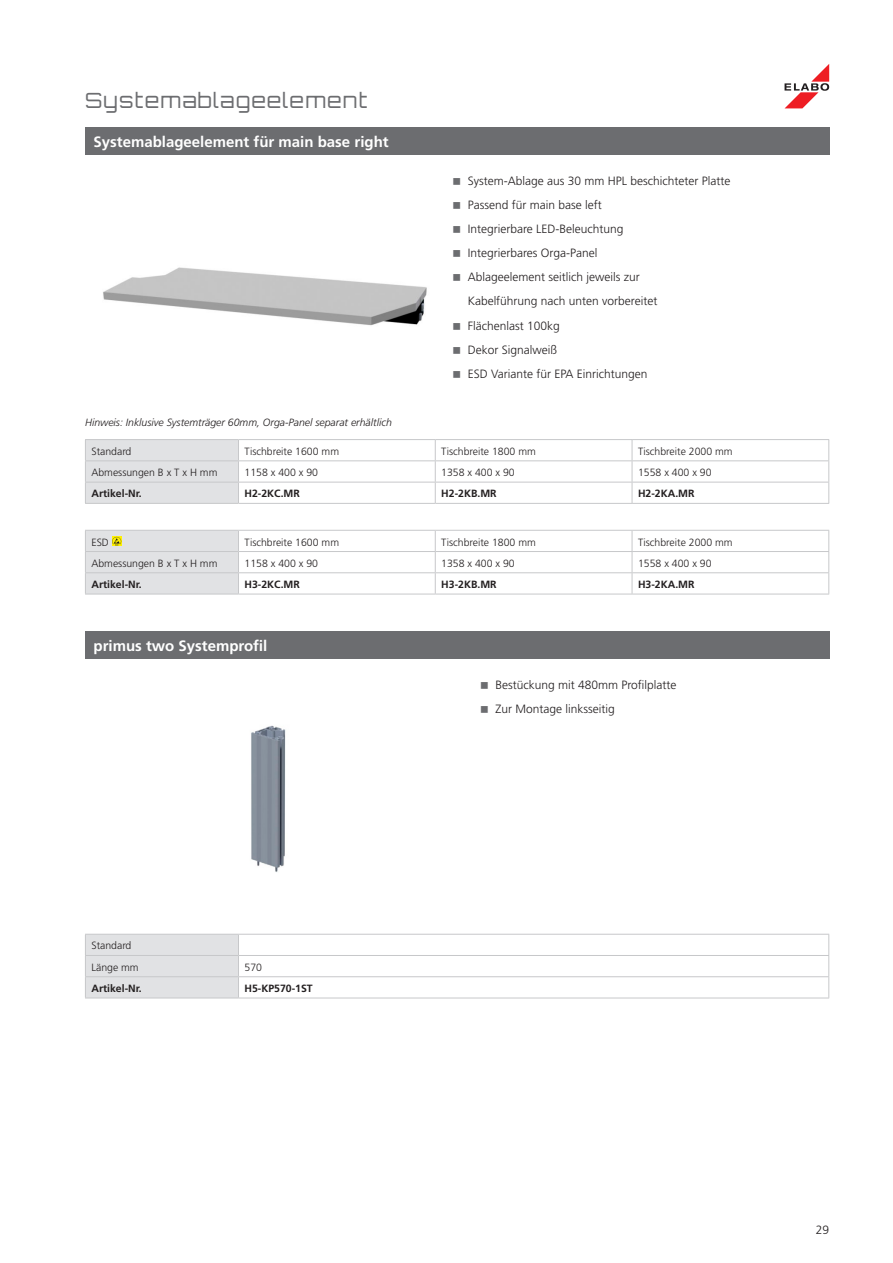
<style>
.page{position:relative;width:893px;height:1263px;background:#fff}
.page>*{position:absolute;margin:0;border:0;box-sizing:border-box;transform-origin:0 0}
.t1{font:300 21px "Orbitron CE";letter-spacing:.06em;color:#6c6d70}
.Überschrift_Balken_10pt{font:700 15px "Frutiger LT Pro";color:#fff}
.t2{font:300 12px/24px "Frutiger LT Pro";color:#231f20}
.Zelle{font:300 10.5px "Frutiger LT Pro";color:#231f20}
.Zelle-2{font:700 10.5px "Frutiger LT Pro";color:#231f20}
.Kopf{font:300 10.5px "Frutiger LT Pro";color:#231f20}
.Hinweis{font:italic 300 10.5px "Frutiger LT Pro";color:#231f20}
.Kopf-2{font:700 10.5px "Frutiger LT Pro";color:#231f20}
</style>
<div class="page">
<svg style="left:784px;top:64px;width:45px;height:44px"></svg>
<img style="left:103px;top:267px;width:324px;height:59px">
<img style="left:251px;top:725px;width:35px;height:147px">
<div style="left:85px;top:128px;width:744px;height:27px;background:#6c6d70"></div>
<hr style="left:238px;top:439px;width:197px;height:1px;background:#c7c8ca">
<hr style="left:435px;top:439px;width:197px;height:1px;background:#c7c8ca">
<hr style="left:632px;top:439px;width:197px;height:1px;background:#c7c8ca">
<hr style="left:238px;top:503px;width:197px;height:1px;background:#c7c8ca">
<hr style="left:435px;top:503px;width:197px;height:1px;background:#c7c8ca">
<hr style="left:632px;top:503px;width:197px;height:1px;background:#c7c8ca">
<hr style="left:85px;top:439px;width:153px;height:1px;background:#c7c8ca">
<svg style="left:85px;top:440px;width:744px;height:63px"></svg>
<hr style="left:85px;top:460px;width:153px;height:1px;background:#c7c8ca">
<hr style="left:85px;top:482px;width:153px;height:1px;background:#c7c8ca">
<hr style="left:85px;top:503px;width:153px;height:1px;background:#c7c8ca">
<hr style="left:238px;top:594px;width:197px;height:1px;background:#c7c8ca">
<hr style="left:435px;top:594px;width:197px;height:1px;background:#c7c8ca">
<hr style="left:632px;top:594px;width:197px;height:1px;background:#c7c8ca">
<hr style="left:85px;top:594px;width:153px;height:1px;background:#c7c8ca">
<svg style="left:85px;top:530px;width:744px;height:64px"></svg>
<hr style="left:238px;top:998px;width:591px;height:1px;background:#c7c8ca">
<svg style="left:85px;top:934px;width:744px;height:64px"></svg>
<hr style="left:85px;top:955px;width:153px;height:1px;background:#c7c8ca">
<hr style="left:85px;top:976px;width:153px;height:1px;background:#c7c8ca">
<hr style="left:85px;top:998px;width:153px;height:1px;background:#c7c8ca">
<div style="left:85px;top:631px;width:744px;height:28px;background:#6c6d70"></div>
<h1 class="t1" style="left:85px;top:88px;width:284px">Systemablageelement</h1>
<p class="Überschrift_Balken_10pt" style="left:94px;top:133px;width:297px">Systemablageelement für main base right</p>
<p class="t2" style="left:468px;top:169px;width:264px">System-Ablage aus 30 mm HPL beschichteter Platte</p>
<p class="t2" style="left:468px;top:193px;width:136px">Passend für main base left</p>
<p class="t2" style="left:468px;top:217px;width:157px">Integrierbare LED-Beleuchtung</p>
<p class="t2" style="left:468px;top:241px;width:131px">Integrierbares Orga-Panel</p>
<p class="t2" style="left:468px;top:265px;width:191px">Ablageelement seitlich jeweils zur<br>Kabelführung nach unten vorbereitet</p>
<p class="t2" style="left:468px;top:313px;width:94px">Flächenlast 100kg</p>
<p class="t2" style="left:468px;top:337px;width:91px">Dekor Signalweiß</p>
<p class="t2" style="left:468px;top:361px;width:181px">ESD Variante für EPA Einrichtungen</p>
<p class="Hinweis" style="left:85px;top:416px;width:308px">Hinweis: Inklusive Systemträger 60mm, Orga-Panel separat erhältlich</p>
<p class="Kopf" style="left:91px;top:445px;width:42px">Standard</p>
<p class="Zelle" style="left:244px;top:445px;width:96px">Tischbreite 1600 mm</p>
<p class="Zelle" style="left:441px;top:445px;width:96px">Tischbreite 1800 mm</p>
<p class="Zelle" style="left:638px;top:445px;width:96px">Tischbreite 2000 mm</p>
<p class="Kopf" style="left:91px;top:466px;width:128px">Abmessungen B x T x H mm</p>
<p class="Zelle" style="left:244px;top:466px;width:75px">1158 x 400 x 90</p>
<p class="Zelle" style="left:441px;top:466px;width:75px">1358 x 400 x 90</p>
<p class="Zelle" style="left:638px;top:466px;width:75px">1558 x 400 x 90</p>
<p class="Kopf-2" style="left:91px;top:487px;width:52px">Artikel-Nr.</p>
<p class="Zelle-2" style="left:244px;top:487px;width:57px">H2-2KC.MR</p>
<p class="Zelle-2" style="left:441px;top:487px;width:57px">H2-2KB.MR</p>
<p class="Zelle-2" style="left:638px;top:487px;width:58px">H2-2KA.MR</p>
<p class="Kopf" style="left:91px;top:536px;width:19px">ESD</p>
<p class="Zelle" style="left:244px;top:536px;width:96px">Tischbreite 1600 mm</p>
<p class="Zelle" style="left:441px;top:536px;width:96px">Tischbreite 1800 mm</p>
<p class="Zelle" style="left:638px;top:536px;width:96px">Tischbreite 2000 mm</p>
<p class="Kopf" style="left:91px;top:557px;width:128px">Abmessungen B x T x H mm</p>
<p class="Zelle" style="left:244px;top:557px;width:75px">1158 x 400 x 90</p>
<p class="Zelle" style="left:441px;top:557px;width:75px">1358 x 400 x 90</p>
<p class="Zelle" style="left:638px;top:557px;width:75px">1558 x 400 x 90</p>
<p class="Kopf-2" style="left:91px;top:578px;width:52px">Artikel-Nr.</p>
<p class="Zelle-2" style="left:244px;top:578px;width:57px">H3-2KC.MR</p>
<p class="Zelle-2" style="left:441px;top:578px;width:57px">H3-2KB.MR</p>
<p class="Zelle-2" style="left:638px;top:578px;width:58px">H3-2KA.MR</p>
<p class="Überschrift_Balken_10pt" style="left:94px;top:637px;width:175px">primus two Systemprofil</p>
<p class="Kopf" style="left:91px;top:940px;width:42px">Standard</p>
<p class="Kopf" style="left:91px;top:961px;width:49px">Länge mm</p>
<p class="Zelle" style="left:244px;top:961px;width:19px">570</p>
<p class="Kopf-2" style="left:91px;top:982px;width:52px">Artikel-Nr.</p>
<p class="Zelle-2" style="left:244px;top:982px;width:70px">H5-KP570-1ST</p>
<p class="t2" style="left:495px;top:673px;width:183px">Bestückung mit 480mm Profilplatte</p>
<p class="t2" style="left:495px;top:697px;width:121px">Zur Montage linksseitig</p>
<p class="t2" style="left:816px;top:1218px;width:15px">29</p>
</div>
